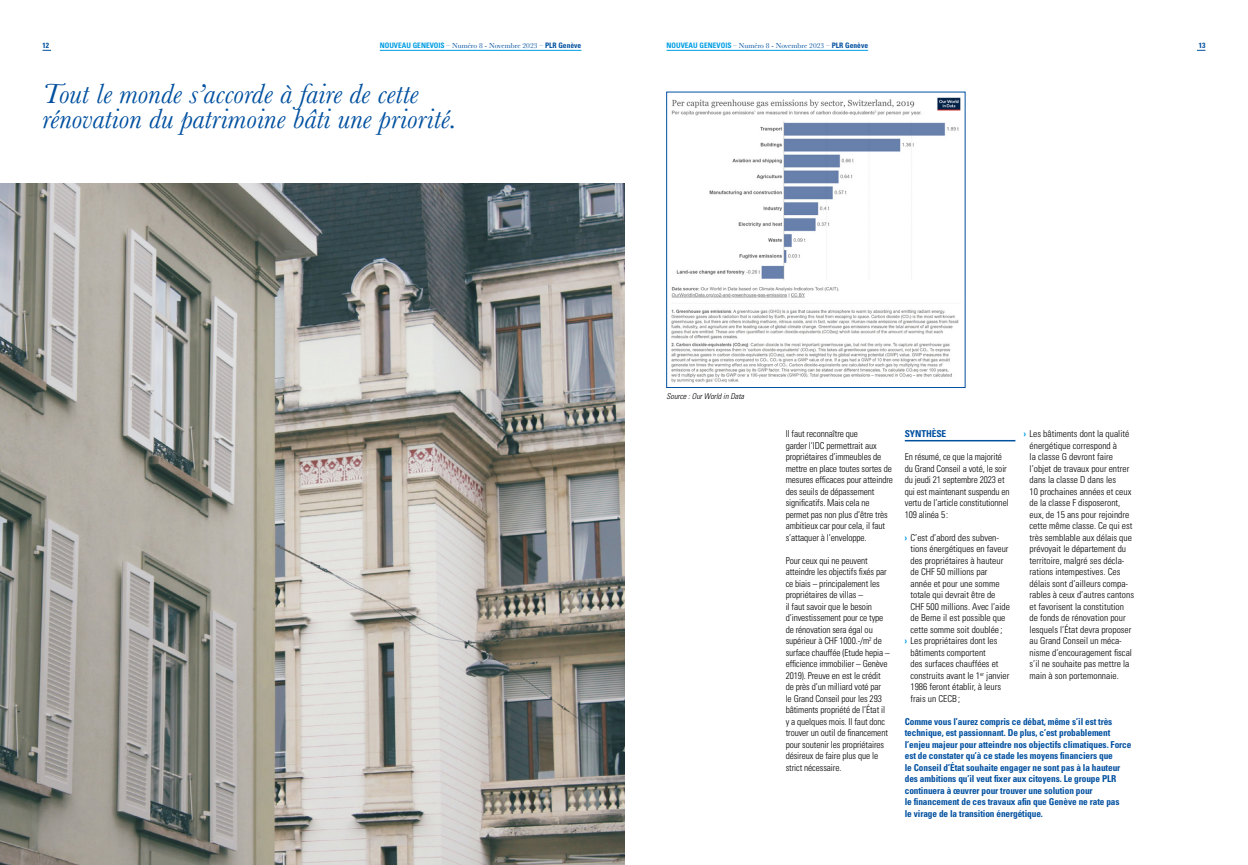
<style>
.page{position:relative;width:1248px;height:865px;background:#fff}
.page>*{position:absolute;margin:0;border:0;box-sizing:border-box;transform-origin:0 0}
.exergue{font:italic 29px/25px "Baskerville";color:#0050a0}
.texte_courant{font:300 condensed 9.5px/11.5px "Univers LT Std";color:#000}
.texte_courant-2{font:700 condensed 9.5px/11.5px "Univers LT Std";letter-spacing:-.01em;color:#0050a0}
.titre_paragraphe{font:700 condensed 9.5px "Univers LT Std";letter-spacing:-.01em;color:#0050a0}
.texte_courant-3{font:italic 300 condensed 8px "Univers LT Std";color:#000}
.t1{font:7.5px "Baskerville";color:#0050a0}
.t2{font:700 condensed 7.5px "Univers LT Std";color:#0050a0}
.s1{font-family:"Univers LT Std";font-weight:700;font-stretch:condensed;color:#009ee3}
.s2{font-family:"Univers LT Std";font-weight:700;font-stretch:condensed}
.s3{font-weight:700;color:#009ee3}
</style>
<div class="page">
<img style="left:671px;top:97px;width:290px;height:286px">
<hr style="left:904px;top:440px;width:111px;height:1px;background:#0050a0">
<img style="left:0;top:184px;width:624px;height:681px">
<hr style="left:666px;top:50px;width:202px;height:1px;background:#009ee3">
<hr style="left:380px;top:50px;width:201px;height:1px;background:#009ee3">
<p class="t2" style="left:43px;top:41px;width:8px">12</p>
<p class="t1" style="left:380px;top:41px;width:203px"><span class="s1">NOUVEAU GENEVOIS</span> – Numéro 8 - Novembre 2023 – <span class="s2">PLR Genève</span></p>
<p class="t1" style="left:666px;top:41px;width:203px"><span class="s1">NOUVEAU GENEVOIS</span> – Numéro 8 - Novembre 2023 – <span class="s2">PLR Genève</span></p>
<p class="t2" style="left:1198px;top:41px;width:8px">13</p>
<p class="exergue" style="left:43px;top:81px;width:416px">Tout le monde s’accorde à faire de cette rénovation du patrimoine bâti une priorité.</p>
<p class="texte_courant-3" style="left:666px;top:391px;width:79px">Source : Our World in Data</p>
<p class="texte_courant" style="left:785px;top:428px;width:109px">Il faut reconnaître que<br>garder l’IDC permettrait aux propriétaires d’immeubles de mettre en place toutes sortes de mesures efficaces pour atteindre des seuils de dépassement significatifs. Mais cela ne permet pas non plus d’être très ambitieux car pour cela, il faut s’attaquer à l’enveloppe.</p>
<p class="texte_courant" style="left:785px;top:554px;width:106px">Pour ceux qui ne peuvent atteindre les objectifs fixés par ce biais – principalement les propriétaires de villas –<br>il faut savoir que le besoin d’investissement pour ce type de rénovation sera égal ou supérieur à CHF 1000.-/m<sup>2</sup> de surface chauffée (Etude hepia – efficience immobilier – Genève<br>2019). Preuve en est le crédit de près d’un milliard voté par<br>le Grand Conseil pour les 293 bâtiments propriété de l’État il y a quelques mois. Il faut donc trouver un outil de financement pour soutenir les propriétaires désireux de faire plus que le strict nécessaire.</p>
<p class="titre_paragraphe" style="left:904px;top:428px;width:43px">SYNTHÈSE</p>
<p class="texte_courant" style="left:904px;top:451px;width:106px">En résumé, ce que la majorité du Grand Conseil a voté, le soir du jeudi 21 septembre 2023 et qui est maintenant suspendu en vertu de l’article constitutionnel<br>109 alinéa 5:</p>
<p class="texte_courant" style="left:910px;top:531px;width:101px;text-indent:-6px"><span class="s3">›</span> C’est d’abord des subven&shy;tions énergétiques en faveur des propriétaires à hauteur de CHF 50 millions par année et pour une somme totale qui devrait être de<br>CHF 500 millions. Avec l’aide de Berne il est possible que cette somme soit doublée ;</p>
<p class="texte_courant" style="left:910px;top:635px;width:100px;text-indent:-6px"><span class="s3">›</span> Les propriétaires dont les bâtiments comportent<br>des surfaces chauffées et construits avant le 1<sup>er</sup> janvier<br>1986 feront établir, à leurs frais un CECB ;</p>
<p class="texte_courant" style="left:1029px;top:428px;width:106px;text-indent:-6px"><span class="s3">›</span> Les bâtiments dont la qualité énergétique correspond à<br>la classe G devront faire l’objet de travaux pour entrer dans la classe D dans les<br>10 prochaines années et ceux de la classe F disposeront, eux, de 15 ans pour rejoindre cette même classe. Ce qui est très semblable aux délais que prévoyait le département du territoire, malgré ses décla&shy;rations intempestives. Ces délais sont d’ailleurs compa&shy;rables à ceux d’autres cantons et favorisent la constitution de fonds de rénovation pour lesquels l’État devra proposer au Grand Conseil un méca&shy;nisme d’encouragement fiscal s’il ne souhaite pas mettre la main à son portemonnaie.</p>
<p class="texte_courant-2" style="left:904px;top:715px;width:228px">Comme vous l’aurez compris ce débat, même s’il est très technique, est passionnant. De plus, c’est probablement l’enjeu majeur pour atteindre nos objectifs climatiques. Force est de constater qu’à ce stade les moyens financiers que<br>le Conseil d’État souhaite engager ne sont pas à la hauteur des ambitions qu’il veut fixer aux citoyens. Le groupe PLR continuera à œuvrer pour trouver une solution pour<br>le financement de ces travaux afin que Genève ne rate pas<br>le virage de la transition énergétique.</p>
</div>
